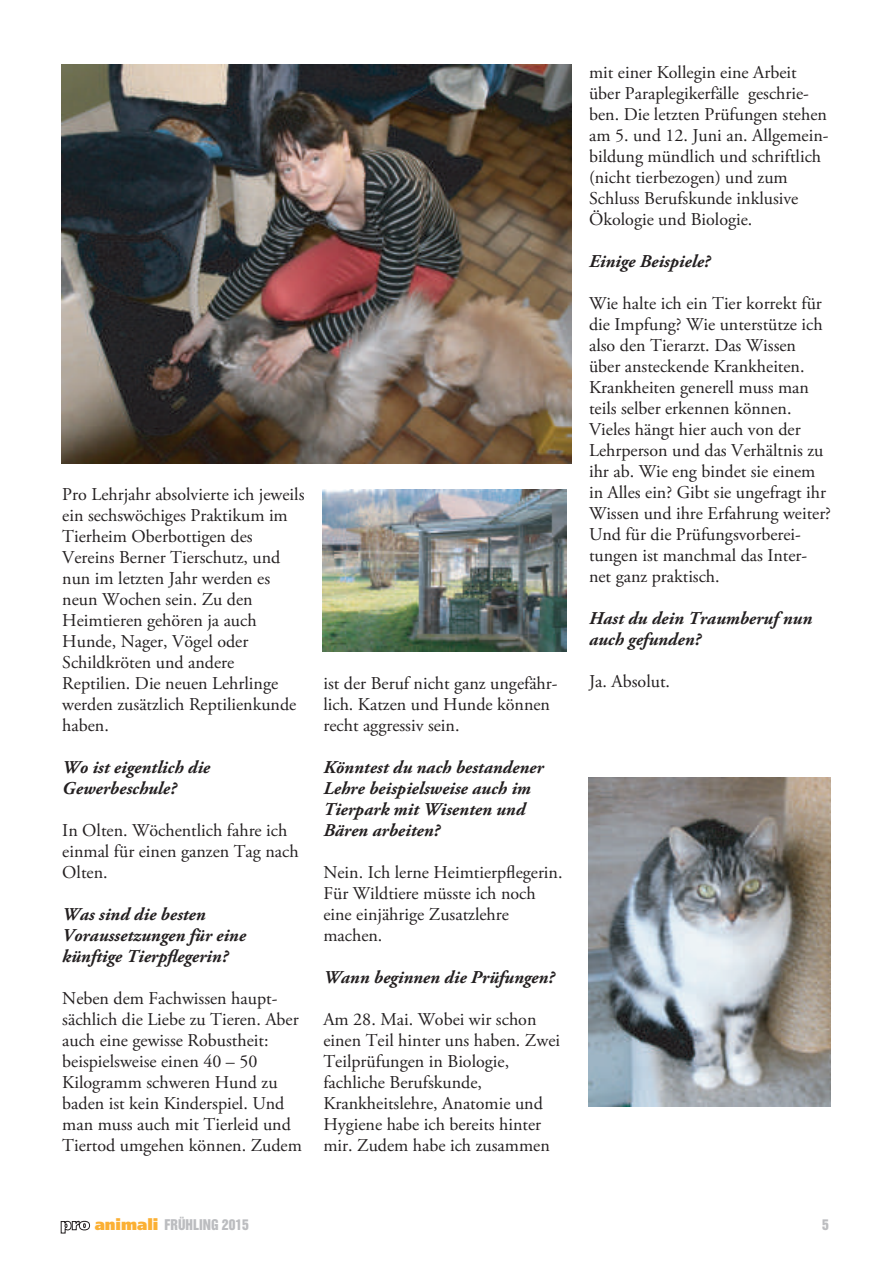
<style>
.page{position:relative;width:893px;height:1262px;background:#fff}
.page>*{position:absolute;margin:0;border:0;box-sizing:border-box;transform-origin:0 0}
.t1{font:18px/21px "Adobe Garamond Pro";color:#231f20}
.t2{font:italic 700 18px/21px "Adobe Garamond Pro";color:#231f20}
.t3{font:13.5px "Helvetica Inserat";color:#bcbdc0}
.s1{font-family:"Frutiger";font-weight:900;font-size:15.75px;color:#fff}
.s2{font-family:"Frutiger";font-weight:900;font-size:15.75px;color:#fbb034}
</style>
<div class="page">
<img style="left:61px;top:64px;width:510px;height:399px">
<img style="left:322px;top:489px;width:244px;height:162px">
<img style="left:588px;top:777px;width:242px;height:329px">
<p class="t1" style="left:62px;top:484px;width:244px">Pro Lehrjahr absolvierte ich jeweils ein sechswöchiges Praktikum im<br>Tierheim Oberbottigen des<br>Vereins Berner Tierschutz, und nun im letzten Jahr werden es neun Wochen sein. Zu den<br>Heimtieren gehören ja auch<br>Hunde, Nager, Vögel oder<br>Schildkröten und andere<br>Reptilien. Die neuen Lehrlinge werden zusätzlich Reptilienkunde haben.</p>
<p class="t2" style="left:62px;top:757px;width:149px">Wo ist eigentlich die<br>Gewerbeschule?</p>
<p class="t1" style="left:62px;top:820px;width:238px">In Olten. Wöchentlich fahre ich einmal für einen ganzen Tag nach<br>Olten.</p>
<p class="t2" style="left:62px;top:904px;width:185px">Was sind die besten<br>Voraussetzungen für eine künftige Tierpflegerin?</p>
<p class="t1" style="left:62px;top:988px;width:241px">Neben dem Fachwissen haupt&shy;sächlich die Liebe zu Tieren. Aber auch eine gewisse Robustheit: beispielsweise einen 40 – 50<br>Kilogramm schweren Hund zu baden ist kein Kinderspiel. Und man muss auch mit Tierleid und<br>Tiertod umgehen können. Zudem</p>
<p class="t1" style="left:323px;top:673px;width:236px">ist der Beruf nicht ganz ungefähr&shy;lich. Katzen und Hunde können recht aggressiv sein.</p>
<p class="t2" style="left:323px;top:757px;width:221px">Könntest du nach bestandener<br>Lehre beispielsweise auch im<br>Tierpark mit Wisenten und<br>Bären arbeiten?</p>
<p class="t1" style="left:323px;top:862px;width:241px">Nein. Ich lerne Heimtierpflegerin.<br>Für Wildtiere müsste ich noch eine einjährige Zusatzlehre machen.</p>
<p class="t2" style="left:323px;top:967px;width:233px">Wann beginnen die Prüfungen?</p>
<p class="t1" style="left:323px;top:1009px;width:238px">Am 28. Mai. Wobei wir schon einen Teil hinter uns haben. Zwei<br>Teilprüfungen in Biologie, fachliche Berufskunde,<br>Krankheitslehre, Anatomie und<br>Hygiene habe ich bereits hinter mir. Zudem habe ich zusammen</p>
<p class="t1" style="left:589px;top:62px;width:241px">mit einer Kollegin eine Arbeit über Paraplegikerfälle geschrie&shy;ben. Die letzten Prüfungen stehen am 5. und 12. Juni an. Allgemein&shy;bildung mündlich und schriftlich (nicht tierbezogen) und zum<br>Schluss Berufskunde inklusive<br>Ökologie und Biologie.</p>
<p class="t2" style="left:589px;top:251px;width:123px">Einige Beispiele?</p>
<p class="t1" style="left:589px;top:293px;width:243px">Wie halte ich ein Tier korrekt für die Impfung? Wie unterstütze ich also den Tierarzt. Das Wissen über ansteckende Krankheiten.<br>Krankheiten generell muss man teils selber erkennen können.<br>Vieles hängt hier auch von der<br>Lehrperson und das Verhältnis zu ihr ab. Wie eng bindet sie einem in Alles ein? Gibt sie ungefragt ihr<br>Wissen und ihre Erfahrung weiter?<br>Und für die Prüfungsvorberei&shy;tungen ist manchmal das Inter&shy;net ganz praktisch.</p>
<p class="t2" style="left:589px;top:608px;width:224px">Hast du dein Traumberuf nun auch gefunden?</p>
<p class="t1" style="left:589px;top:671px;width:82px">Ja. Absolut.</p>
<p class="t3" style="left:60px;top:1216px;width:190px"><span class="s1">pro</span> <span class="s2">animali</span> FRÜHLING 2015</p>
<p class="t3" style="left:822px;top:1217px;width:8px">5</p>
</div>
